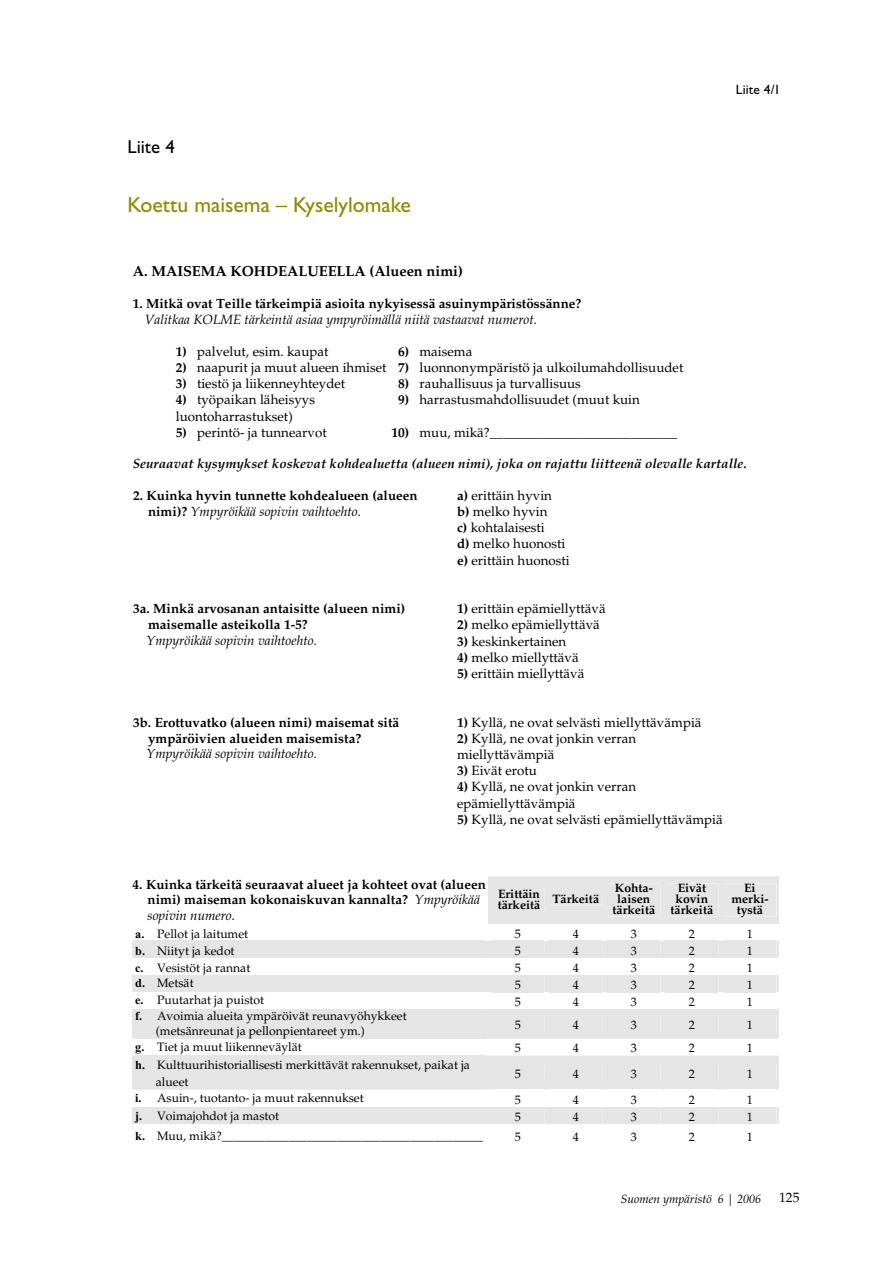
<style>
.page{position:relative;width:893px;height:1263px;background:#fff}
.page>*{position:absolute;margin:0;border:0;box-sizing:border-box;transform-origin:0 0}
.t1{font:21.75px "Gill Sans Std";color:#8d8a00}
.t2{font:18.75px "Gill Sans Std";color:#000}
.t3{font:700 14.55px "Palatino LT Std";color:#000}
.t4{font:13.5px "Gill Sans Std";letter-spacing:.015em;color:#000}
.t5{font:13.5px "Palatino LT Std";color:#000}
.t6{font:13.35px/16.2px "Palatino LT Std";color:#000}
.t7{font:700 13.35px/15.9px "Palatino LT Std";color:#000}
.t8{font:italic 13.35px "Palatino LT Std";color:#000}
.t9{font:italic 700 13.35px "Palatino LT Std";color:#000}
.t10{font:12.15px/14.7px "Palatino LT Std";color:#000}
.t11{font:700 12.15px/10.9px "Palatino LT Std";color:#000;text-align:center}
.t12{font:italic 12px "Palatino LT Std";color:#000}
.s1{font-weight:700}
.s2{font-weight:400;font-style:italic}
.s3{font-family:"Times New Roman";font-weight:700}
</style>
<div class="page">
<div style="left:488px;top:876px;width:291px;height:48px;background:#e5e5e5"></div>
<div style="left:723px;top:883px;width:53px;height:11px;background:#e5e5e5"></div>
<div style="left:723px;top:894px;width:53px;height:11px;background:#e5e5e5"></div>
<div style="left:723px;top:905px;width:53px;height:11px;background:#e5e5e5"></div>
<svg style="left:132px;top:941px;width:647px;height:51px"></svg>
<div style="left:723px;top:975px;width:53px;height:17px;background:#e5e5e5"></div>
<div style="left:132px;top:1009px;width:647px;height:29px;background:#e5e5e5"></div>
<div style="left:723px;top:1015px;width:53px;height:17px;background:#e5e5e5"></div>
<svg style="left:132px;top:1055px;width:647px;height:69px"></svg>
<h2 class="t2" style="left:128px;top:136px;width:49px">Liite 4</h2>
<h1 class="t1" style="left:128px;top:192px;width:285px">Koettu maisema – Kyselylomake</h1>
<p class="t4" style="left:736px;top:82px;width:46px">Liite 4/1</p>
<p class="t3" style="left:133px;top:262px;width:332px">A. MAISEMA KOHDEALUEELLA (Alueen nimi)</p>
<p class="t7" style="left:133px;top:296px;width:450px">1. Mitkä ovat Teille tärkeimpiä asioita nykyisessä asuinympäristössänne?</p>
<p class="t8" style="left:145px;top:311px;width:394px">Valitkaa KOLME tärkeintä asiaa ympyröimällä niitä vastaavat numerot.</p>
<p class="t6" style="left:176px;top:343px;width:154px"><span class="s1">1)</span> palvelut, esim. kaupat</p>
<p class="t6" style="left:398px;top:343px;width:76px"><span class="s1">6)</span> maisema</p>
<p class="t6" style="left:176px;top:360px;width:509px"><span class="s1">2)</span> naapurit ja muut alueen ihmiset <span class="s1">7)</span> luonnonympäristö ja ulkoilumahdollisuudet</p>
<p class="t6" style="left:176px;top:376px;width:171px"><span class="s1">3)</span> tiestö ja liikenneyhteydet</p>
<p class="t6" style="left:398px;top:376px;width:184px"><span class="s1">8)</span> rauhallisuus ja turvallisuus</p>
<p class="t6" style="left:176px;top:392px;width:141px"><span class="s1">4)</span> työpaikan läheisyys</p>
<p class="t6" style="left:398px;top:392px;width:243px"><span class="s1">9)</span> harrastusmahdollisuudet (muut kuin</p>
<p class="t6" style="left:176px;top:408px;width:118px">luontoharrastukset)</p>
<p class="t6" style="left:176px;top:424px;width:152px"><span class="s1">5)</span> perintö- ja tunnearvot</p>
<p class="t6" style="left:392px;top:424px;width:287px"><span class="s1">10)</span> muu, mikä?____________________________</p>
<p class="t9" style="left:133px;top:455px;width:616px">Seuraavat kysymykset koskevat kohdealuetta (alueen nimi), joka on rajattu liitteenä olevalle kartalle.</p>
<p class="t7" style="left:148px;top:487px;width:271px;text-indent:-15px">2. Kuinka hyvin tunnette kohdealueen (alueen nimi)? <span class="s2">Ympyröikää sopivin vaihtoehto.</span></p>
<p class="t6" style="left:457px;top:487px;width:114px"><span class="s1">a)</span> erittäin hyvin<br><span class="s1">b)</span> melko hyvin<br><span class="s1">c)</span> kohtalaisesti<br><span class="s1">d)</span> melko huonosti <span class="s1">e)</span> erittäin huonosti</p>
<p class="t7" style="left:148px;top:601px;width:259px;text-indent:-15px">3a. Minkä arvosanan antaisitte (alueen nimi) maisemalle asteikolla 1-5?</p>
<p class="t8" style="left:147px;top:633px;width:172px">Ympyröikää sopivin vaihtoehto.</p>
<p class="t6" style="left:457px;top:601px;width:150px"><span class="s1">1)</span> erittäin epämiellyttävä</p>
<p class="t6" style="left:457px;top:617px;width:144px"><span class="s1">2)</span> melko epämiellyttävä</p>
<p class="t6" style="left:457px;top:633px;width:111px"><span class="s1">3)</span> keskinkertainen</p>
<p class="t6" style="left:457px;top:649px;width:123px"><span class="s1">4)</span> melko miellyttävä</p>
<p class="t6" style="left:457px;top:666px;width:129px"><span class="s1">5)</span> erittäin miellyttävä</p>
<p class="t7" style="left:148px;top:714px;width:253px;text-indent:-15px">3b. Erottuvatko (alueen nimi) maisemat sitä ympäröivien alueiden maisemista?</p>
<p class="t8" style="left:147px;top:746px;width:172px">Ympyröikää sopivin vaihtoehto.</p>
<p class="t6" style="left:457px;top:714px;width:246px"><span class="s1">1)</span> Kyllä, ne ovat selvästi miellyttävämpiä</p>
<p class="t6" style="left:457px;top:730px;width:181px"><span class="s1">2)</span> Kyllä, ne ovat jonkin verran miellyttävämpiä</p>
<p class="t6" style="left:457px;top:763px;width:81px"><span class="s1">3)</span> Eivät erotu</p>
<p class="t6" style="left:457px;top:779px;width:181px"><span class="s1">4)</span> Kyllä, ne ovat jonkin verran epämiellyttävämpiä</p>
<p class="t6" style="left:457px;top:811px;width:267px"><span class="s1">5)</span> Kyllä, ne ovat selvästi epämiellyttävämpiä</p>
<p class="t7" style="left:147px;top:876px;width:340px;text-indent:-15px">4. Kuinka tärkeitä seuraavat alueet ja kohteet ovat (alueen nimi) maiseman kokonaiskuvan kannalta? <span class="s2">Ympyröikää sopivin numero.</span></p>
<p class="t11" style="left:498px;top:888px;width:43px">Erittäin</p>
<p class="t11" style="left:498px;top:896px;width:103px">tärkeitä Tärkeitä</p>
<p class="t11" style="left:612px;top:883px;width:44px">Kohta&shy;laisen tärkeitä</p>
<p class="t11" style="left:670px;top:883px;width:44px">Eivät kovin tärkeitä</p>
<p class="t11" style="left:731px;top:883px;width:39px">Ei merki&shy;tystä</p>
<p class="t10" style="left:135px;top:926px;width:114px"><span class="s3">a.</span> Pellot ja laitumet</p>
<p class="t10" style="left:515px;top:926px;width:8px">5</p>
<p class="t10" style="left:573px;top:926px;width:8px">4</p>
<p class="t10" style="left:631px;top:926px;width:8px">3</p>
<p class="t10" style="left:689px;top:926px;width:8px">2</p>
<p class="t10" style="left:747px;top:926px;width:8px">1</p>
<p class="t10" style="left:135px;top:943px;width:101px"><span class="s3">b.</span> Niityt ja kedot</p>
<p class="t10" style="left:515px;top:943px;width:8px">5</p>
<p class="t10" style="left:573px;top:943px;width:8px">4</p>
<p class="t10" style="left:631px;top:943px;width:8px">3</p>
<p class="t10" style="left:689px;top:943px;width:8px">2</p>
<p class="t10" style="left:747px;top:943px;width:8px">1</p>
<p class="t10" style="left:135px;top:960px;width:117px"><span class="s3">c.</span> Vesistöt ja rannat</p>
<p class="t10" style="left:515px;top:960px;width:8px">5</p>
<p class="t10" style="left:573px;top:960px;width:8px">4</p>
<p class="t10" style="left:631px;top:960px;width:8px">3</p>
<p class="t10" style="left:689px;top:960px;width:8px">2</p>
<p class="t10" style="left:747px;top:960px;width:8px">1</p>
<p class="t10" style="left:135px;top:976px;width:60px"><span class="s3">d.</span> Metsät</p>
<p class="t10" style="left:515px;top:977px;width:8px">5</p>
<p class="t10" style="left:573px;top:977px;width:8px">4</p>
<p class="t10" style="left:631px;top:977px;width:8px">3</p>
<p class="t10" style="left:689px;top:977px;width:8px">2</p>
<p class="t10" style="left:747px;top:977px;width:8px">1</p>
<p class="t10" style="left:135px;top:993px;width:130px"><span class="s3">e.</span> Puutarhat ja puistot</p>
<p class="t10" style="left:515px;top:994px;width:8px">5</p>
<p class="t10" style="left:573px;top:994px;width:8px">4</p>
<p class="t10" style="left:631px;top:994px;width:8px">3</p>
<p class="t10" style="left:689px;top:994px;width:8px">2</p>
<p class="t10" style="left:747px;top:994px;width:8px">1</p>
<p class="t10" style="left:156px;top:1009px;width:252px;text-indent:-21px"><span class="s3">f.</span> Avoimia alueita ympäröivät reunavyöhykkeet (metsänreunat ja pellonpientareet ym.)</p>
<p class="t10" style="left:515px;top:1018px;width:8px">5</p>
<p class="t10" style="left:573px;top:1018px;width:8px">4</p>
<p class="t10" style="left:631px;top:1018px;width:8px">3</p>
<p class="t10" style="left:689px;top:1018px;width:8px">2</p>
<p class="t10" style="left:747px;top:1018px;width:8px">1</p>
<p class="t10" style="left:135px;top:1040px;width:168px"><span class="s3">g.</span> Tiet ja muut liikenneväylät</p>
<p class="t10" style="left:515px;top:1041px;width:8px">5</p>
<p class="t10" style="left:573px;top:1041px;width:8px">4</p>
<p class="t10" style="left:631px;top:1041px;width:8px">3</p>
<p class="t10" style="left:689px;top:1041px;width:8px">2</p>
<p class="t10" style="left:747px;top:1041px;width:8px">1</p>
<p class="t10" style="left:156px;top:1057px;width:315px;line-height:17px;text-indent:-21px"><span class="s3">h.</span> Kulttuurihistoriallisesti merkittävät rakennukset, paikat ja alueet</p>
<p class="t10" style="left:515px;top:1066px;width:8px">5</p>
<p class="t10" style="left:573px;top:1066px;width:8px">4</p>
<p class="t10" style="left:631px;top:1066px;width:8px">3</p>
<p class="t10" style="left:689px;top:1066px;width:8px">2</p>
<p class="t10" style="left:747px;top:1066px;width:8px">1</p>
<p class="t10" style="left:135px;top:1091px;width:230px"><span class="s3">i.</span> Asuin-, tuotanto- ja muut rakennukset</p>
<p class="t10" style="left:515px;top:1092px;width:8px">5</p>
<p class="t10" style="left:573px;top:1092px;width:8px">4</p>
<p class="t10" style="left:631px;top:1092px;width:8px">3</p>
<p class="t10" style="left:689px;top:1092px;width:8px">2</p>
<p class="t10" style="left:747px;top:1092px;width:8px">1</p>
<p class="t10" style="left:135px;top:1108px;width:145px"><span class="s3">j.</span> Voimajohdot ja mastot</p>
<p class="t10" style="left:515px;top:1109px;width:8px">5</p>
<p class="t10" style="left:573px;top:1109px;width:8px">4</p>
<p class="t10" style="left:631px;top:1109px;width:8px">3</p>
<p class="t10" style="left:689px;top:1109px;width:8px">2</p>
<p class="t10" style="left:747px;top:1109px;width:8px">1</p>
<p class="t10" style="left:135px;top:1129px;width:350px"><span class="s3">k.</span> Muu, mikä?___________________________________________</p>
<p class="t10" style="left:515px;top:1130px;width:8px">5</p>
<p class="t10" style="left:573px;top:1130px;width:8px">4</p>
<p class="t10" style="left:631px;top:1130px;width:8px">3</p>
<p class="t10" style="left:689px;top:1130px;width:8px">2</p>
<p class="t10" style="left:747px;top:1130px;width:8px">1</p>
<p class="t12" style="left:621px;top:1192px;width:142px">Suomen ympäristö 6 | 2006</p>
<p class="t5" style="left:779px;top:1190px;width:22px">125</p>
</div>
